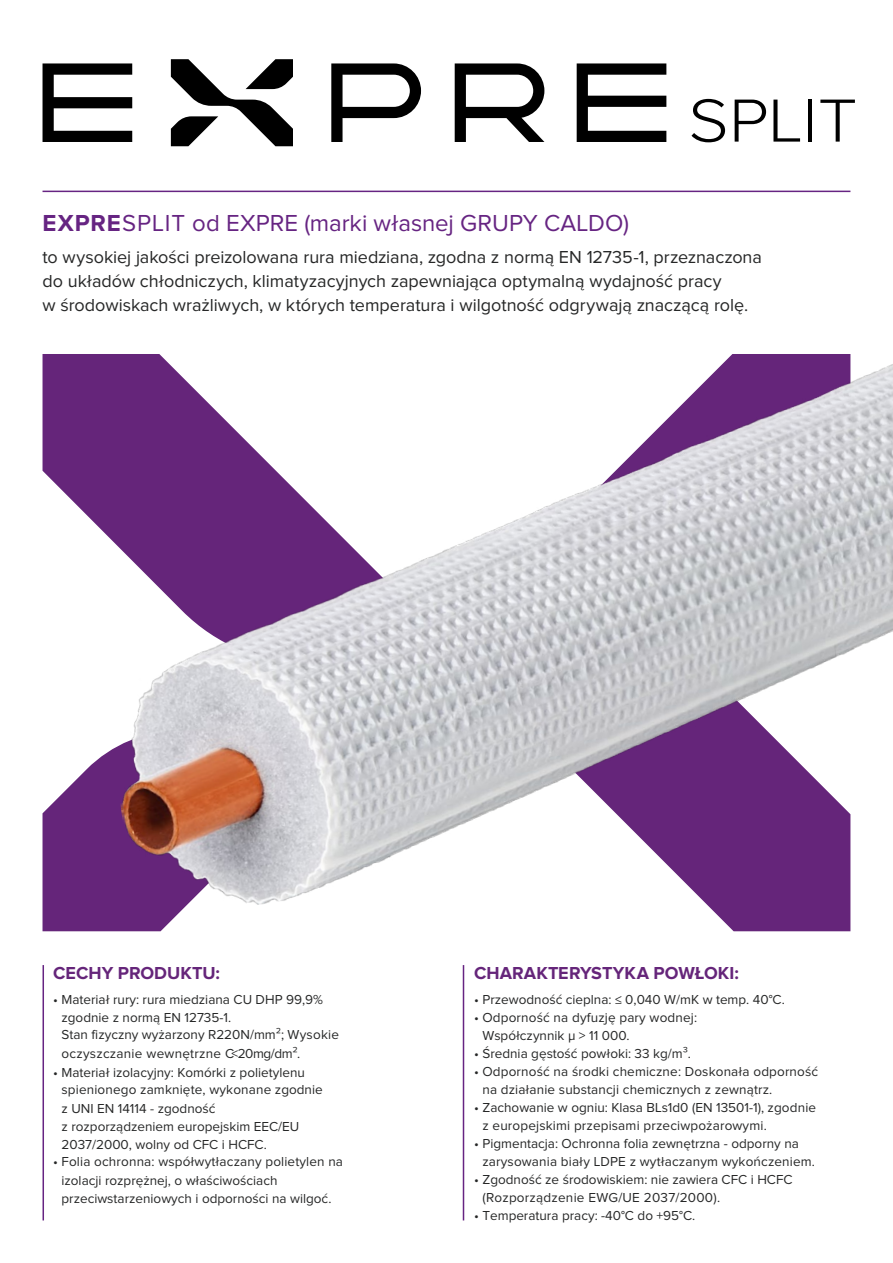
<style>
.page{position:relative;width:893px;height:1263px;background:#fff}
.page>*{position:absolute;margin:0;border:0;box-sizing:border-box;transform-origin:0 0}
.t1{font:300 63px "Proxima Nova";color:#000;scale:1.11 1}
.t2{font:24px "Proxima Nova";color:#662482}
.t3{font:18px/24px "Proxima Nova";color:#262727}
.t4{font:700 18px "Proxima Nova";color:#65257a}
.t5{font:13.5px/18px "Proxima Nova";color:#262727}
.t6{font:13.5px "Proxima Nova";letter-spacing:.02em;color:#262727}
.s1{font-weight:700}
</style>
<div class="page">
<svg style="left:171px;top:59px;width:122px;height:87px"></svg>
<svg style="left:43px;top:63px;width:89px;height:79px"></svg>
<svg style="left:577px;top:63px;width:89px;height:79px"></svg>
<svg style="left:455px;top:63px;width:89px;height:79px"></svg>
<svg style="left:331px;top:63px;width:90px;height:79px"></svg>
<svg style="left:42px;top:354px;width:809px;height:578px"></svg>
<hr style="left:43px;top:191px;width:807px;height:1px;background:#662482">
<hr style="left:43px;top:965px;width:1px;height:255px;background:#662482">
<hr style="left:463px;top:965px;width:1px;height:255px;background:#662482">
<img style="left:76px;top:354px;width:817px;height:566px">
<h1 class="t1" style="left:688px;top:92px;width:154px">SPLIT</h1>
<h2 class="t2" style="left:43px;top:212px;width:588px"><span class="s1">EXPRE</span>SPLIT od EXPRE (marki własnej GRUPY CALDO)</h2>
<p class="t3" style="left:43px;top:246px;width:721px">to wysokiej jakości preizolowana rura miedziana, zgodna z normą EN 12735-1, przeznaczona do układów chłodniczych, klimatyzacyjnych zapewniająca optymalną wydajność pracy<br>w środowiskach wrażliwych, w których temperatura i wilgotność odgrywają znaczącą rolę.</p>
<h3 class="t4" style="left:53px;top:965px;width:168px">CECHY PRODUKTU:</h3>
<p class="t5" style="left:62px;top:992px;width:279px;line-height:17.5px;text-indent:-8px">• Materiał rury: rura miedziana CU DHP 99,9% zgodnie z normą EN 12735-1.<br>Stan fizyczny wyżarzony R220N/mm²; Wysokie</p>
<p class="t6" style="left:62px;top:1048px;width:240px">oczyszczanie wewnętrzne C&lt;20mg/dm².</p>
<p class="t5" style="left:62px;top:1064px;width:263px;line-height:16.8px;text-indent:-8px">• Materiał izolacyjny: Komórki z polietylenu spienionego zamknięte, wykonane zgodnie</p>
<p class="t5" style="left:62px;top:1100px;width:239px">z UNI EN 14114 - zgodność<br>z rozporządzeniem europejskim EEC/EU<br>2037/2000, wolny od CFC i HCFC.</p>
<p class="t5" style="left:62px;top:1152px;width:283px;line-height:19.2px;text-indent:-8px">• Folia ochronna: współwytłaczany polietylen na izolacji rozprężnej, o właściwościach</p>
<p class="t5" style="left:62px;top:1190px;width:271px">przeciwstarzeniowych i odporności na wilgoć.</p>
<h3 class="t4" style="left:474px;top:965px;width:266px">CHARAKTERYSTYKA POWŁOKI:</h3>
<p class="t5" style="left:474px;top:991px;width:312px">• Przewodność cieplna: ≤ 0,040 W/mK w temp. 40°C.</p>
<p class="t5" style="left:482px;top:1009px;width:216px;text-indent:-8px">• Odporność na dyfuzję pary wodnej:<br>Współczynnik μ &gt; 11 000.</p>
<p class="t5" style="left:474px;top:1045px;width:218px">• Średnia gęstość powłoki: 33 kg/m³.</p>
<p class="t5" style="left:482px;top:1063px;width:337px;text-indent:-8px">• Odporność na środki chemiczne: Doskonała odporność na działanie substancji chemicznych z zewnątrz.</p>
<p class="t5" style="left:482px;top:1099px;width:335px;text-indent:-8px">• Zachowanie w ogniu: Klasa BLs1d0 (EN 13501-1), zgodnie z europejskimi przepisami przeciwpożarowymi.</p>
<p class="t5" style="left:482px;top:1135px;width:334px;text-indent:-8px">• Pigmentacja: Ochronna folia zewnętrzna - odporny na zarysowania biały LDPE z wytłaczanym wykończeniem.</p>
<p class="t5" style="left:482px;top:1171px;width:312px;text-indent:-8px">• Zgodność ze środowiskiem: nie zawiera CFC i HCFC (Rozporządzenie EWG/UE 2037/2000).</p>
<p class="t5" style="left:474px;top:1207px;width:223px">• Temperatura pracy: -40°C do +95°C.</p>
</div>
